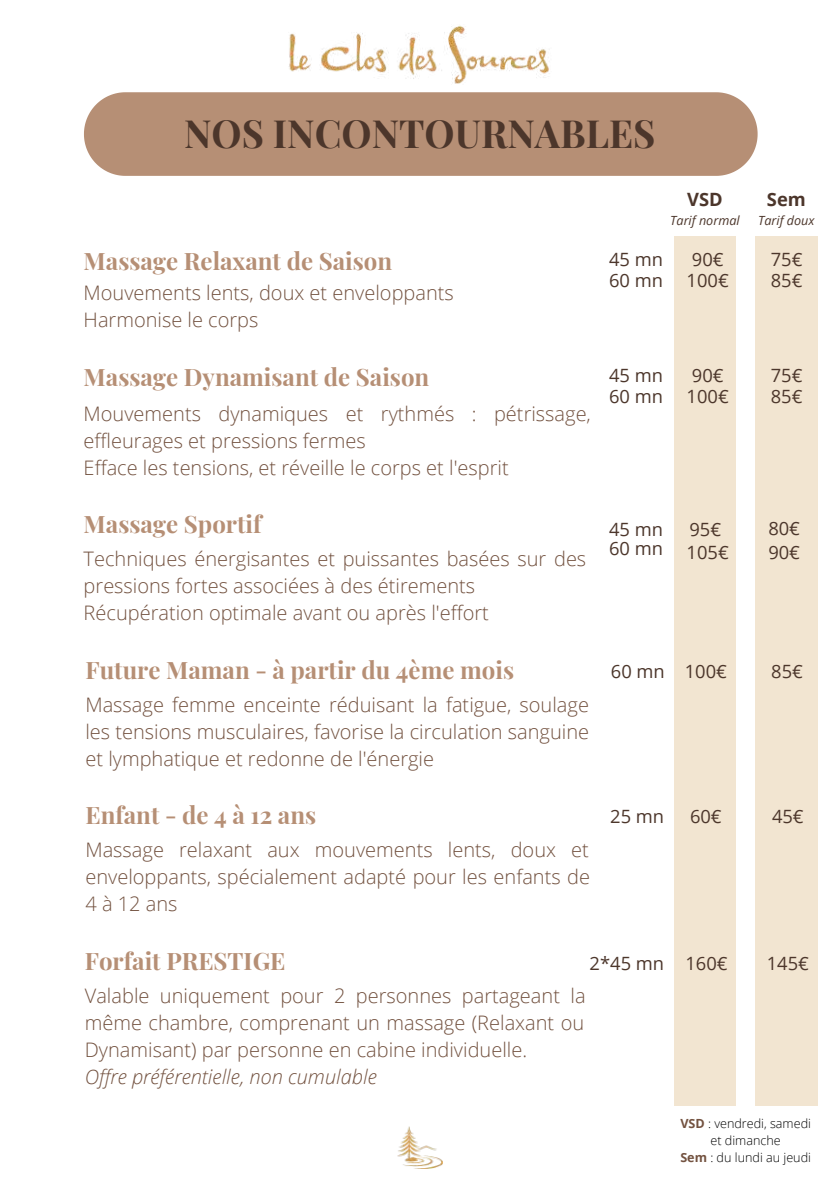
<style>
.page{position:relative;width:839px;height:1191px;background:#fff}
.page>*{position:absolute;margin:0;border:0;box-sizing:border-box;transform-origin:0 0}
.t1{font:700 38px "Playfair Display SC";color:#4c362b}
.t2{font:700 24px "Playfair Display";color:#b68f75}
.t3{font:300 20px/27px "Open Sans";color:#735240;text-align:justify}
.t4{font:italic 300 20px "Open Sans";color:#735240}
.t5{font:18.4px/21px "Open Sans";color:#4c362b}
.t6{font:700 18.4px "Open Sans";color:#4c362b}
.t7{font:300 12.6px/16.8px "Open Sans";color:#000;text-align:center}
.t8{font:italic 12.6px "Open Sans";color:#4c362b}
.s1{font-weight:700;color:#735240}
</style>
<div class="page">
<img style="left:289px;top:25px;width:260px;height:59px">
<img style="left:397px;top:1127px;width:45px;height:42px">
<div style="left:84px;top:92px;width:673px;height:84px;background:#b68f75"></div>
<div style="left:674px;top:236px;width:62px;height:870px;background:#f2e5d1"></div>
<div style="left:755px;top:236px;width:62px;height:870px;background:#f2e5d1"></div>
<h1 class="t1" style="left:184px;top:107px;width:473px">NOS INCONTOURNABLES</h1>
<p class="t6" style="left:687px;top:187px;width:37px">VSD</p>
<p class="t8" style="left:670px;top:212px;width:71px">Tarif normal</p>
<p class="t6" style="left:767px;top:187px;width:40px">Sem</p>
<p class="t8" style="left:758px;top:212px;width:58px">Tarif doux</p>
<p class="t2" style="left:84px;top:244px;width:310px">Massage Relaxant de Saison</p>
<p class="t3" style="left:84px;top:279px;width:372px">Mouvements lents, doux et enveloppants<br>Harmonise le corps</p>
<p class="t2" style="left:84px;top:360px;width:347px">Massage Dynamisant de Saison</p>
<p class="t3" style="left:84px;top:399px;width:508px;text-align:left">Mouvements dynamiques et rythmés : pétrissage, effleurages et pressions fermes<br>Efface les tensions, et réveille le corps et l'esprit</p>
<p class="t2" style="left:84px;top:507px;width:179px">Massage Sportif</p>
<p class="t3" style="left:84px;top:545px;width:504px;text-align:left">Techniques énergisantes et puissantes basées sur des pressions fortes associées à des étirements<br>Récupération optimale avant ou après l'effort</p>
<p class="t2" style="left:85px;top:653px;width:430px">Future Maman - à partir du 4ème mois</p>
<p class="t3" style="left:85px;top:690px;width:505px">Massage femme enceinte réduisant la fatigue, soulage les tensions musculaires, favorise la circulation sanguine et lymphatique et redonne de l'énergie</p>
<p class="t2" style="left:85px;top:798px;width:232px">Enfant - de 4 à 12 ans</p>
<p class="t3" style="left:85px;top:836px;width:506px">Massage relaxant aux mouvements lents, doux et enveloppants, spécialement adapté pour les enfants de 4 à 12 ans</p>
<p class="t5" style="left:609px;top:249px;width:55px">45 mn<br>60 mn</p>
<p class="t5" style="left:686px;top:249px;width:44px">90€<br>100€</p>
<p class="t5" style="left:770px;top:249px;width:33px">75€<br>85€</p>
<p class="t5" style="left:609px;top:364px;width:55px">45 mn<br>60 mn</p>
<p class="t5" style="left:686px;top:364px;width:44px">90€<br>100€</p>
<p class="t5" style="left:770px;top:364px;width:33px">75€<br>85€</p>
<p class="t5" style="left:609px;top:519px;width:55px;line-height:19.4px">45 mn<br>60 mn</p>
<p class="t5" style="left:686px;top:517px;width:44px;line-height:23px">95€<br>105€</p>
<p class="t5" style="left:768px;top:516px;width:33px;line-height:24.2px">80€<br>90€</p>
<p class="t5" style="left:610px;top:660px;width:118px">60 mn 100€</p>
<p class="t5" style="left:771px;top:660px;width:33px">85€</p>
<p class="t5" style="left:610px;top:806px;width:55px">25 mn</p>
<p class="t5" style="left:690px;top:806px;width:33px">60€</p>
<p class="t5" style="left:772px;top:806px;width:33px">45€</p>
<p class="t2" style="left:85px;top:944px;width:202px">Forfait PRESTIGE</p>
<p class="t3" style="left:85px;top:982px;width:502px">Valable uniquement pour 2 personnes partageant la même chambre, comprenant un massage (Relaxant ou Dynamisant) par personne en cabine individuelle.</p>
<p class="t4" style="left:85px;top:1063px;width:293px">Offre préférentielle, non cumulable</p>
<p class="t5" style="left:589px;top:952px;width:139px">2*45 mn 160€</p>
<p class="t5" style="left:766px;top:952px;width:44px">145€</p>
<p class="t7" style="left:680px;top:1115px;width:132px"><span class="s1">VSD</span> : vendredi, samedi et dimanche<br><span class="s1">Sem</span> : du lundi au jeudi</p>
</div>
